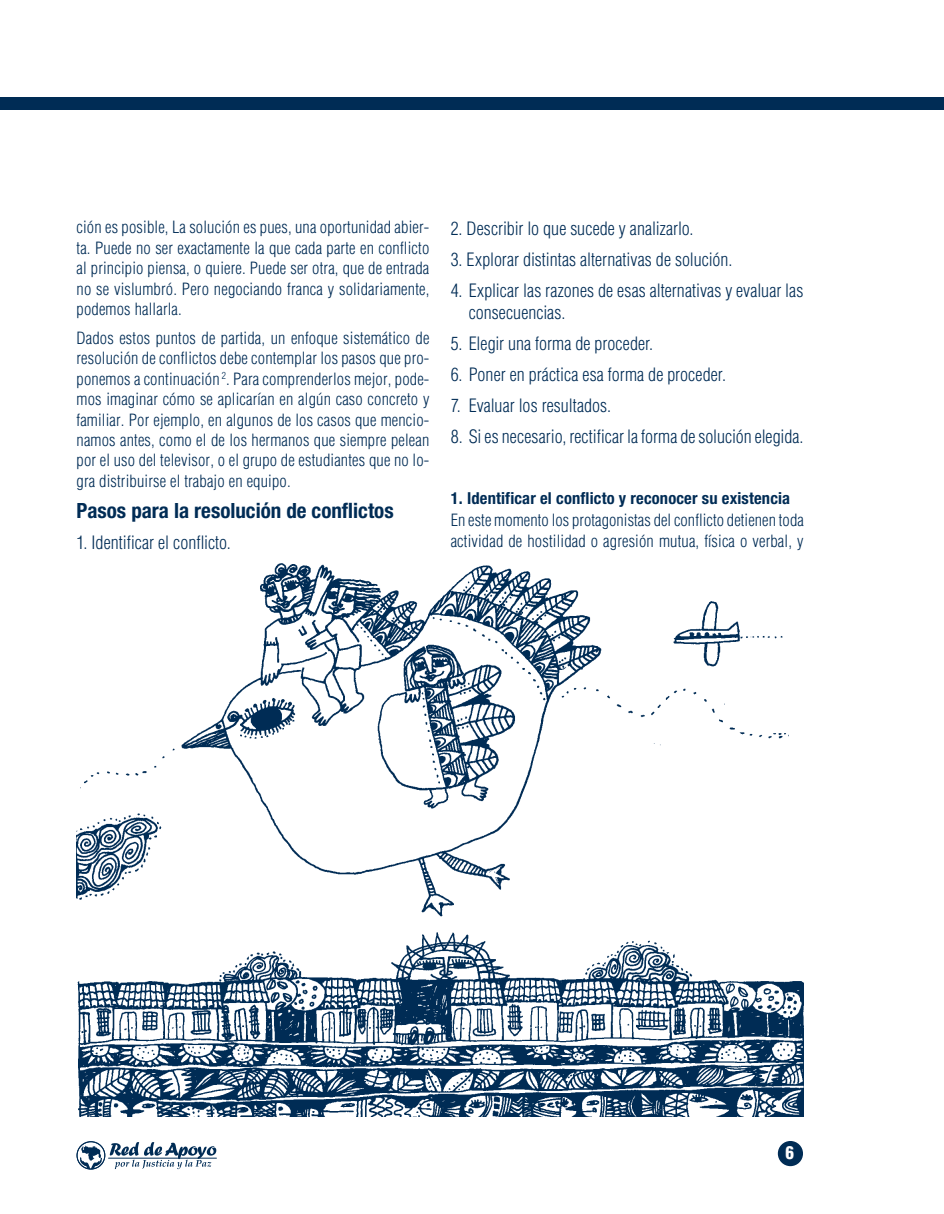
<style>
.page{position:relative;width:944px;height:1214px;background:#fff}
.page>*{position:absolute;margin:0;border:0;box-sizing:border-box;transform-origin:0 0}
.Subtitulo_2{font:700 condensed 21px "Helvetica Neue";color:#002c55}
.texto_tab{font:300 condensed 18px/22.5px "Helvetica";letter-spacing:.005em;color:#002c55}
.t1{font:900 condensed 17.25px "Helvetica LT Std";color:#fff}
.texto{font:300 condensed 16.5px/20.5px "Helvetica";letter-spacing:.01em;color:#002c55;text-align:justify}
.Subtitulo_3{font:700 condensed 16.5px "Helvetica Neue";letter-spacing:.01em;color:#002c55}
</style>
<div class="page">
<div style="left:778px;top:1141px;width:24px;height:24px;background:#002c55;border-radius:50%"></div>
<div style="left:777px;top:1141px;width:26px;height:25px;border:2px solid #002c55;border-radius:50%"></div>
<svg style="left:80px;top:1145px;width:22px;height:24px"></svg>
<div style="left:77px;top:1141px;width:28px;height:28px;border:1px solid #002c55;border-radius:50%"></div>
<div style="left:76px;top:1141px;width:29px;height:28px;border:1px solid #002c55;border-radius:50%"></div>
<hr style="left:108px;top:1157px;width:108px;height:1px;background:#002c55">
<svg style="left:110px;top:1142px;width:106px;height:27px"></svg>
<div style="left:0;top:98px;width:944px;height:12px;background:#002c55"></div>
<img style="left:77px;top:563px;width:726px;height:553px">
<p class="texto" style="left:77px;top:217px;width:354px">ción es posible, La solución es pues, una oportunidad abier&shy;ta. Puede no ser exactamente la que cada parte en conflicto al principio piensa, o quiere. Puede ser otra, que de entrada no se vislumbró. Pero negociando franca y solidariamente, podemos hallarla.</p>
<p class="texto" style="left:77px;top:327px;width:354px">Dados estos puntos de partida, un enfoque sistemático de resolución de conflictos debe contemplar los pasos que pro&shy;ponemos a continuación <sup>2</sup>. Para comprenderlos mejor, pode&shy;mos imaginar cómo se aplicarían en algún caso concreto y familiar. Por ejemplo, en algunos de los casos que mencio&shy;namos antes, como el de los hermanos que siempre pelean por el uso del televisor, o el grupo de estudiantes que no lo&shy;gra distribuirse el trabajo en equipo.</p>
<p class="Subtitulo_2" style="left:77px;top:497px;width:318px">Pasos para la resolución de conflictos</p>
<p class="texto_tab" style="left:77px;top:531px;width:156px">1. Identificar el conflicto.</p>
<p class="texto_tab" style="left:450px;top:217px;width:244px">2. Describir lo que sucede y analizarlo.</p>
<p class="texto_tab" style="left:450px;top:248px;width:283px">3. Explorar distintas alternativas de solución.</p>
<p class="texto_tab" style="left:468px;top:279px;width:336px;text-indent:-18px">4. Explicar las razones de esas alternativas y evaluar las consecuencias.</p>
<p class="texto_tab" style="left:450px;top:332px;width:204px">5. Elegir una forma de proceder.</p>
<p class="texto_tab" style="left:450px;top:363px;width:277px">6. Poner en práctica esa forma de proceder.</p>
<p class="texto_tab" style="left:450px;top:394px;width:162px">7. Evaluar los resultados.</p>
<p class="texto_tab" style="left:450px;top:425px;width:354px">8. Si es necesario, rectificar la forma de solución elegida.</p>
<p class="Subtitulo_3" style="left:450px;top:488px;width:341px">1. Identificar el conflicto y reconocer su existencia</p>
<p class="texto" style="left:450px;top:508px;width:354px;line-height:21.8px">En este momento los protagonistas del conflicto detienen toda actividad de hostilidad o agresión mutua, física o verbal, y</p>
<p class="t1" style="left:785px;top:1141px;width:10px">6</p>
</div>
